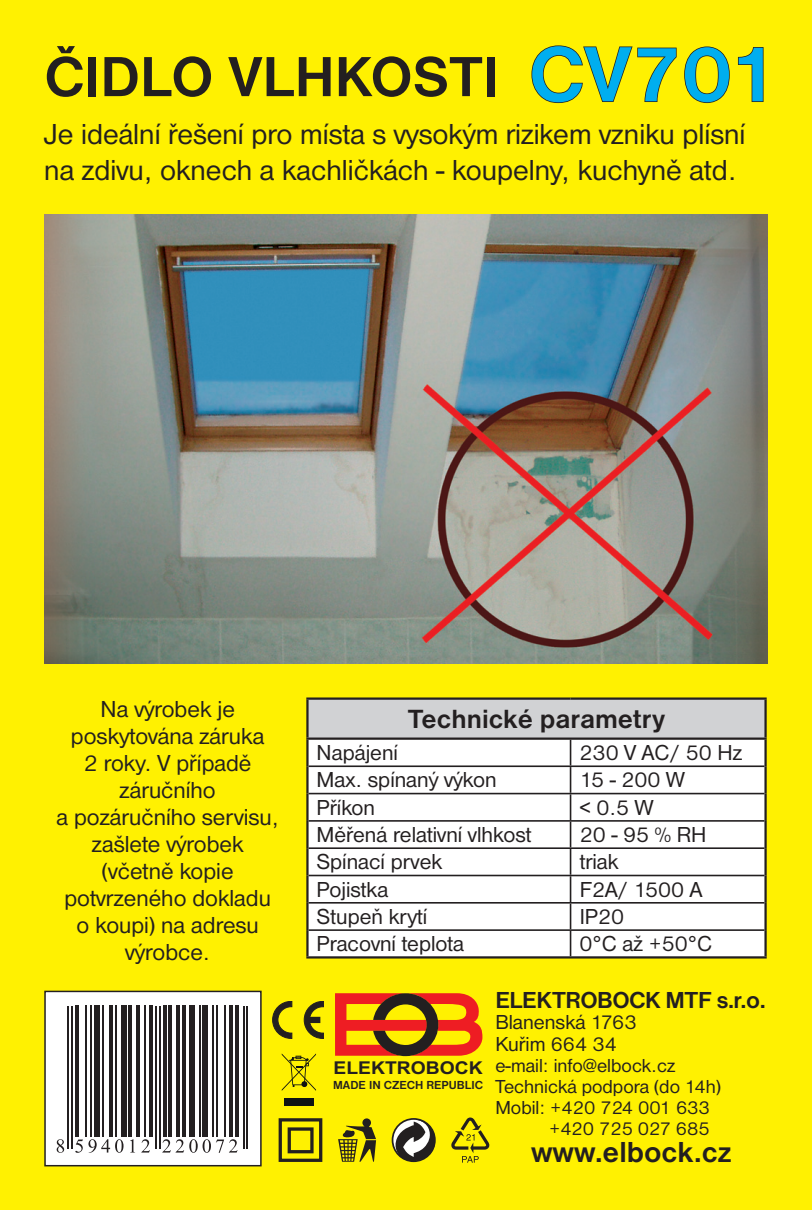
<style>
.page{position:relative;width:812px;height:1210px;background:#fff}
.page>*{position:absolute;margin:0;border:0;box-sizing:border-box;transform-origin:0 0}
.t1{font:700 58.5px "Nimbus Sans DOT";color:#231f20}
.t2{font:30px/36px "Nimbus Sans DOT";color:#231f20}
.t3{font:700 30px "Nimbus Sans DOT";color:#231f20}
.t4{font:700 27.3px "Nimbus Sans DOT";color:#231f20}
.t5{font:24px/27px "Nimbus Sans DOT";color:#231f20;text-align:center}
.t6{font:700 24px "Nimbus Sans DOT";letter-spacing:-.02em;color:#231f20}
.t7{font:22.5px "Nimbus Sans DOT";color:#231f20}
.t8{font:21px/22.5px "Nimbus Sans DOT";color:#231f20}
.t9{font:19.5px "Nimbus Sans DOT";color:#231f20}
.t10{font:700 17.7px "Arial";color:#231f20;scale:1.09 1}
.t11{font:700 12px "Nimbus Sans DOT";letter-spacing:.005em;color:#231f20}
.s1{font-size:81px}
.s2{font-size:81px;color:#00aeef}
</style>
<div class="page">
<div style="left:0;top:0;width:811px;height:1210px;background:#fff101"></div>
<svg style="left:335px;top:993px;width:147px;height:63px"></svg>
<div style="left:45px;top:991px;width:216px;height:174px;background:#fff"></div>
<hr style="left:68px;top:1005px;width:1px;height:143px;background:#231f20">
<hr style="left:72px;top:1005px;width:1px;height:143px;background:#231f20">
<hr style="left:75px;top:1005px;width:4px;height:132px;background:#231f20">
<hr style="left:85px;top:1005px;width:1px;height:132px;background:#231f20">
<hr style="left:90px;top:1005px;width:2px;height:132px;background:#231f20">
<div style="left:94px;top:1005px;width:6px;height:132px;background:#231f20"></div>
<hr style="left:102px;top:1005px;width:1px;height:132px;background:#231f20">
<hr style="left:110px;top:1005px;width:3px;height:132px;background:#231f20">
<hr style="left:115px;top:1005px;width:2px;height:132px;background:#231f20">
<div style="left:121px;top:1005px;width:5px;height:132px;background:#231f20"></div>
<hr style="left:129px;top:1005px;width:3px;height:132px;background:#231f20">
<hr style="left:136px;top:1005px;width:4px;height:132px;background:#231f20">
<hr style="left:144px;top:1005px;width:1px;height:132px;background:#231f20">
<hr style="left:149px;top:1005px;width:4px;height:132px;background:#231f20">
<hr style="left:155px;top:1005px;width:2px;height:143px;background:#231f20">
<hr style="left:159px;top:1005px;width:1px;height:143px;background:#231f20">
<hr style="left:163px;top:1005px;width:3px;height:132px;background:#231f20">
<hr style="left:168px;top:1005px;width:4px;height:132px;background:#231f20">
<hr style="left:176px;top:1005px;width:3px;height:132px;background:#231f20">
<hr style="left:182px;top:1005px;width:3px;height:132px;background:#231f20">
<div style="left:189px;top:1005px;width:6px;height:132px;background:#231f20"></div>
<hr style="left:199px;top:1005px;width:1px;height:132px;background:#231f20">
<div style="left:203px;top:1005px;width:5px;height:132px;background:#231f20"></div>
<hr style="left:212px;top:1005px;width:2px;height:132px;background:#231f20">
<hr style="left:216px;top:1005px;width:1px;height:132px;background:#231f20">
<hr style="left:224px;top:1005px;width:1px;height:132px;background:#231f20">
<hr style="left:229px;top:1005px;width:4px;height:132px;background:#231f20">
<hr style="left:235px;top:1005px;width:3px;height:132px;background:#231f20">
<hr style="left:243px;top:1005px;width:1px;height:143px;background:#231f20">
<hr style="left:246px;top:1005px;width:2px;height:143px;background:#231f20">
<svg style="left:57px;top:1139px;width:7px;height:13px"></svg>
<svg style="left:75px;top:1139px;width:48px;height:13px"></svg>
<svg style="left:130px;top:1139px;width:4px;height:13px"></svg>
<svg style="left:141px;top:1139px;width:9px;height:13px"></svg>
<svg style="left:162px;top:1139px;width:75px;height:13px"></svg>
<div style="left:44px;top:990px;width:217px;height:176px;border:2px solid #231f20"></div>
<svg style="left:272px;top:1001px;width:20px;height:37px"></svg>
<svg style="left:304px;top:1001px;width:19px;height:37px"></svg>
<div style="left:307px;top:1017px;width:13px;height:5px;background:#231f20"></div>
<div style="left:391px;top:1118px;width:44px;height:44px;border:2px solid #231f20;border-radius:50%"></div>
<svg style="left:392px;top:1119px;width:43px;height:42px"></svg>
<svg style="left:338px;top:1118px;width:38px;height:43px"></svg>
<svg style="left:451px;top:1117px;width:38px;height:45px"></svg>
<div style="left:284px;top:1098px;width:29px;height:7px;background:#0f1313"></div>
<svg style="left:281px;top:1053px;width:35px;height:37px"></svg>
<div style="left:287px;top:1127px;width:26px;height:26px;border:3px solid #231f20"></div>
<div style="left:278px;top:1118px;width:44px;height:44px;border:3px solid #231f20"></div>
<img style="left:44px;top:214px;width:723px;height:449px">
<div style="left:307px;top:698px;width:458px;height:40px;background:#d1d2d4"></div>
<div style="left:308px;top:739px;width:456px;height:217px;background:#fff"></div>
<hr style="left:569px;top:739px;width:2px;height:26px;background:#231f20">
<hr style="left:308px;top:765px;width:456px;height:2px;background:#231f20">
<hr style="left:569px;top:767px;width:2px;height:25px;background:#231f20">
<hr style="left:308px;top:792px;width:456px;height:2px;background:#231f20">
<hr style="left:569px;top:794px;width:2px;height:26px;background:#231f20">
<hr style="left:308px;top:820px;width:456px;height:1px;background:#231f20">
<hr style="left:569px;top:821px;width:2px;height:26px;background:#231f20">
<hr style="left:308px;top:847px;width:456px;height:2px;background:#231f20">
<hr style="left:569px;top:849px;width:2px;height:25px;background:#231f20">
<hr style="left:308px;top:874px;width:456px;height:2px;background:#231f20">
<hr style="left:569px;top:876px;width:2px;height:26px;background:#231f20">
<hr style="left:308px;top:902px;width:456px;height:1px;background:#231f20">
<hr style="left:569px;top:903px;width:2px;height:26px;background:#231f20">
<hr style="left:308px;top:929px;width:456px;height:2px;background:#231f20">
<hr style="left:569px;top:931px;width:2px;height:25px;background:#231f20">
<hr style="left:306px;top:737px;width:460px;height:2px;background:#231f20">
<hr style="left:306px;top:697px;width:264px;height:2px;background:#231f20">
<hr style="left:306px;top:699px;width:2px;height:38px;background:#231f20">
<hr style="left:570px;top:697px;width:196px;height:2px;background:#231f20">
<hr style="left:764px;top:699px;width:2px;height:38px;background:#231f20">
<hr style="left:306px;top:739px;width:2px;height:27px;background:#231f20">
<hr style="left:764px;top:739px;width:2px;height:27px;background:#231f20">
<hr style="left:306px;top:766px;width:2px;height:27px;background:#231f20">
<hr style="left:764px;top:766px;width:2px;height:27px;background:#231f20">
<hr style="left:306px;top:793px;width:2px;height:28px;background:#231f20">
<hr style="left:764px;top:793px;width:2px;height:28px;background:#231f20">
<hr style="left:306px;top:821px;width:2px;height:27px;background:#231f20">
<hr style="left:764px;top:821px;width:2px;height:27px;background:#231f20">
<hr style="left:306px;top:848px;width:2px;height:27px;background:#231f20">
<hr style="left:764px;top:848px;width:2px;height:27px;background:#231f20">
<hr style="left:306px;top:875px;width:2px;height:27px;background:#231f20">
<hr style="left:764px;top:875px;width:2px;height:27px;background:#231f20">
<hr style="left:306px;top:902px;width:2px;height:28px;background:#231f20">
<hr style="left:764px;top:902px;width:2px;height:28px;background:#231f20">
<hr style="left:306px;top:930px;width:2px;height:26px;background:#231f20">
<hr style="left:764px;top:930px;width:2px;height:26px;background:#231f20">
<hr style="left:306px;top:956px;width:460px;height:2px;background:#231f20">
<h1 class="t1" style="left:44px;top:56px;width:735px">ČIDLO VLHKOSTI <span class="s1">C</span><span class="s2">V701</span></h1>
<h2 class="t2" style="left:44px;top:118px;width:702px">Je ideální řešení pro místa s vysokým rizikem vzniku plísní na zdivu, oknech a kachličkách - koupelny, kuchyně atd.</h2>
<p class="t5" style="left:56px;top:697px;width:224px">Na výrobek je poskytována záruka<br>2 roky. V případě záručního<br>a pozáručního servisu, zašlete výrobek (včetně kopie potvrzeného dokladu o koupi) na adresu výrobce.</p>
<p class="t4" style="left:407px;top:709px;width:259px">Technické parametry</p>
<p class="t7" style="left:316px;top:744px;width:83px">Napájení</p>
<p class="t7" style="left:579px;top:744px;width:164px">230 V AC/ 50 Hz</p>
<p class="t7" style="left:316px;top:772px;width:181px">Max. spínaný výkon</p>
<p class="t7" style="left:579px;top:772px;width:107px">15 - 200 W</p>
<p class="t7" style="left:316px;top:799px;width:60px">Příkon</p>
<p class="t7" style="left:579px;top:799px;width:75px">&lt; 0.5 W</p>
<p class="t7" style="left:316px;top:826px;width:216px">Měřená relativní vlhkost</p>
<p class="t7" style="left:579px;top:826px;width:128px">20 - 95 % RH</p>
<p class="t7" style="left:316px;top:853px;width:127px">Spínací prvek</p>
<p class="t7" style="left:579px;top:853px;width:40px">triak</p>
<p class="t7" style="left:316px;top:881px;width:73px">Pojistka</p>
<p class="t7" style="left:579px;top:881px;width:124px">F2A/ 1500 A</p>
<p class="t7" style="left:316px;top:908px;width:112px">Stupeň krytí</p>
<p class="t7" style="left:579px;top:908px;width:46px">IP20</p>
<p class="t7" style="left:316px;top:935px;width:149px">Pracovní teplota</p>
<p class="t7" style="left:579px;top:935px;width:134px">0°C až +50°C</p>
<p class="t10" style="left:333px;top:1057px;width:138px">ELEKTROBOCK</p>
<p class="t11" style="left:333px;top:1081px;width:151px">MADE IN CZECH REPUBLIC</p>
<p class="t6" style="left:495px;top:991px;width:272px">ELEKTROBOCK MTF s.r.o.</p>
<p class="t8" style="left:495px;top:1012px;width:142px">Blanenská 1763<br>Kuřim 664 34</p>
<p class="t9" style="left:495px;top:1058px;width:181px">e-mail: info@elbock.cz</p>
<p class="t9" style="left:495px;top:1079px;width:227px">Technická podpora (do 14h)</p>
<p class="t9" style="left:495px;top:1100px;width:216px">Mobil: +420 724 001 633</p>
<p class="t9" style="left:549px;top:1121px;width:162px">+420 725 027 685</p>
<h2 class="t3" style="left:531px;top:1141px;width:202px">www.elbock.cz</h2>
</div>
